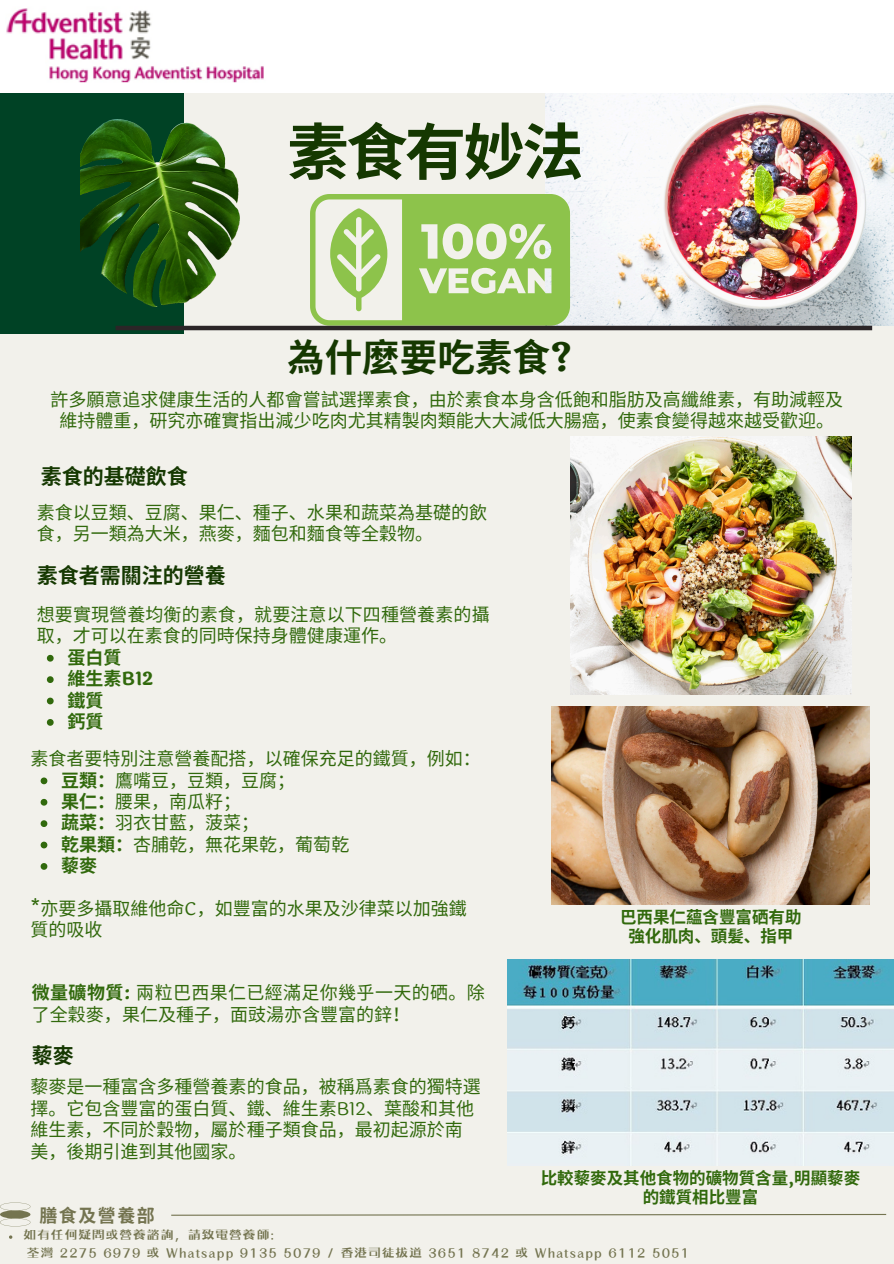
<style>
.page{position:relative;width:894px;height:1264px;background:#fff}
.page>*{position:absolute;margin:0;border:0;box-sizing:border-box;transform-origin:0 0}
.t1{font:700 61.5px "Noto Sans CJ Ksc";color:#153801}
.t2{font:700 37.5px "Noto Sans CJ Ksc";color:#153801}
.t3{font:700 21px "Noto Sans CJ Ksc";color:#153801}
.t4{font:18px/21.3px "Noto Sans CJ Ksc";color:#31690c}
.t5{font:700 18px "Noto Sans CJ Ksc";color:#31690c}
.t6{font:700 17.85px "Noto Sans CJ Ksc";letter-spacing:.09em;color:#747450}
.t7{font:700 16.5px/19.2px "Noto Sans CJ Ksc";color:#31690c;text-align:center}
.t8{font:13.8px "Canva Endeavor Black TC";letter-spacing:.09em;color:#747450}
.s1{font-family:"Laila"}
.s2{font-weight:700}
.s3{font-family:"Laila";font-weight:700}
</style>
<div class="page">
<div style="left:0;top:0;width:893px;height:1263px;background:#f2f1eb"></div>
<div style="left:0;top:93px;width:184px;height:241px;background:#004225"></div>
<img style="left:80px;top:120px;width:159px;height:186px">
<img style="left:545px;top:94px;width:348px;height:232px">
<svg style="left:310px;top:194px;width:260px;height:132px"></svg>
<hr style="left:115px;top:326px;width:756px;height:4px;background:#2b2527">
<img style="left:552px;top:706px;width:317px;height:198px">
<img style="left:570px;top:436px;width:281px;height:258px">
<img style="left:507px;top:959px;width:386px;height:206px">
<img style="left:0;top:0;width:893px;height:92px">
<svg style="left:47px;top:655px;width:7px;height:6px"></svg>
<svg style="left:47px;top:676px;width:7px;height:7px"></svg>
<svg style="left:47px;top:697px;width:7px;height:7px"></svg>
<svg style="left:47px;top:719px;width:7px;height:6px"></svg>
<svg style="left:41px;top:777px;width:6px;height:7px"></svg>
<svg style="left:41px;top:798px;width:6px;height:7px"></svg>
<svg style="left:41px;top:820px;width:6px;height:7px"></svg>
<svg style="left:41px;top:841px;width:6px;height:7px"></svg>
<svg style="left:41px;top:863px;width:6px;height:6px"></svg>
<svg style="left:171px;top:1213px;width:716px;height:3px"></svg>
<svg style="left:0;top:1202px;width:30px;height:24px"></svg>
<p class="t1" style="left:287px;top:103px;width:298px">素食有妙法</p>
<p class="t2" style="left:287px;top:327px;width:287px">為什麼要吃素食<span class="s1">?</span></p>
<h6 class="t4" style="left:50px;top:387px;width:794px;text-align:center">許多願意追求健康生活的人都會嘗試選擇素食，由於素食本身含低飽和脂肪及高纖維素，有助減輕及維持體重，硏究亦確實指出減少吃肉尤其精製肉類能大大減低大腸癌，使素食變得越來越受歡迎。</h6>
<h3 class="t3" style="left:41px;top:460px;width:148px">素食的基礎飲食</h3>
<h6 class="t4" style="left:37px;top:501px;width:452px">素食以豆類、豆腐、果仁、種子、水果和蔬菜為基礎的飲食，另一類為大米，燕麥，麵包和麵食等全穀物。</h6>
<p class="t3" style="left:37px;top:558px;width:190px">素食者需關注的營養</p>
<h3 class="t4" style="left:37px;top:603px;width:454px">想要實現營養均衡的素食，就要注意以下四種營養素的攝取，才可以在素食的同時保持身體健康運作。</h3>
<h6 class="t5" style="left:67px;top:643px;width:55px">蛋白質</h6>
<p class="t5" style="left:67px;top:664px;width:87px">維生素<span class="s1">B12</span></p>
<p class="t5" style="left:67px;top:685px;width:37px">鐵質</p>
<p class="t5" style="left:67px;top:707px;width:37px">鈣質</p>
<p class="t4" style="left:30px;top:747px;width:452px">素食者要特別注意營養配搭，以確保充足的鐵質，例如：</p>
<p class="t4" style="left:61px;top:768px;width:236px"><span class="s2">豆類：</span>鷹嘴豆，豆類，豆腐；</p>
<p class="t4" style="left:61px;top:789px;width:182px"><span class="s2">果仁：</span>腰果，南瓜籽；</p>
<p class="t4" style="left:61px;top:811px;width:200px"><span class="s2">蔬菜：</span>羽衣甘藍，菠菜；</p>
<p class="t4" style="left:61px;top:832px;width:290px"><span class="s2">乾果類：</span>杏脯乾，無花果乾，葡萄乾</p>
<h4 class="t5" style="left:61px;top:851px;width:37px">藜麥</h4>
<h5 class="t4" style="left:30px;top:896px;width:438px"><span class="s1">*</span>亦要多攝取維他命<span class="s1">C</span>，如豐富的水果及沙律菜以加強鐵質的吸收</h5>
<h3 class="t4" style="left:32px;top:980px;width:454px"><span class="s2">微量礦物質</span><span class="s3">:</span> 兩粒巴西果仁已經滿足你幾乎一天的硒。除了全穀麥，果仁及種子，面豉湯亦含豐富的鋅！</h3>
<p class="t3" style="left:32px;top:1038px;width:43px">藜麥</p>
<h6 class="t4" style="left:30px;top:1075px;width:452px">藜麥是一種富含多種營養素的食品，被稱爲素食的獨特選擇。它包含豐富的蛋白質、鐵、維生素<span class="s1">B12</span>、葉酸和其他維生素，不同於穀物，屬於種子類食品，最初起源於南美，後期引進到其他國家。</h6>
<h4 class="t7" style="left:620px;top:906px;width:183px">巴西果仁蘊含豐富硒有助強化肌肉、頭髪、指甲</h4>
<h2 class="t7" style="left:540px;top:1167px;width:320px">比較藜麥及其他食物的礦物質含量<span class="s1">,</span>明顯藜麥的鐵質相比豐富</h2>
<h5 class="t6" style="left:39px;top:1200px;width:117px">膳食及營養部</h5>
<p class="t8" style="left:24px;top:1227px;width:252px">如有任何疑問或營養諮詢，請致電營養師:</p>
<h5 class="t8" style="left:27px;top:1245px;width:663px">荃灣 2275 6979 或 Whatsapp 9135 5079 / 香港司徒拔道 3651 8742 或 Whatsapp 6112 5051</h5>
</div>
